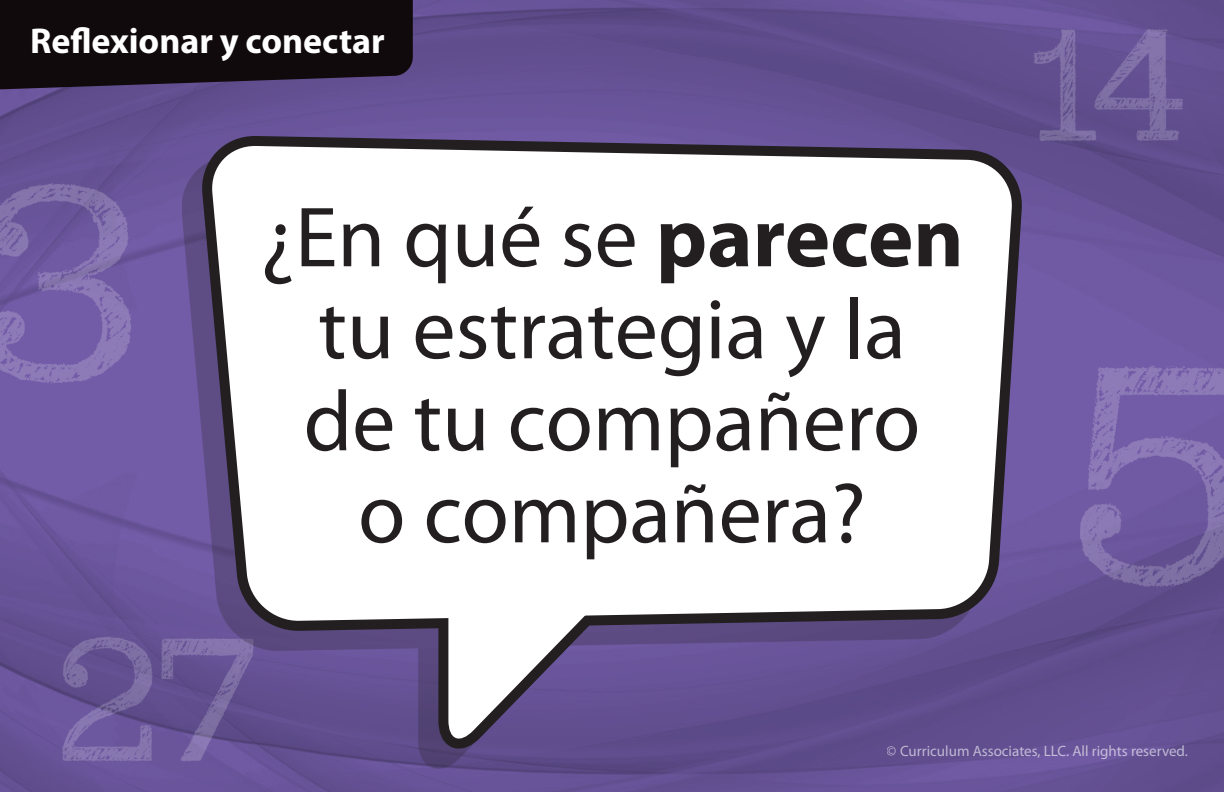
<style>
.page{position:relative;width:1224px;height:792px;background:#fff}
.page>*{position:absolute;margin:0;border:0;box-sizing:border-box;transform-origin:0 0}
.Myriad_43_46{font:86px/92px "Myriad Pro";color:#231f20;text-align:center}
.t1{font:700 36px "Myriad Pro";color:#fff}
.t2{font:15px "Myriad Pro";color:#fff}
.s1{font-weight:700}
</style>
<div class="page">
<img style="left:0;top:0;width:1224px;height:792px">
<img style="left:0;top:169px;width:145px;height:229px">
<img style="left:1080px;top:357px;width:144px;height:236px">
<img style="left:1026px;top:19px;width:67px;height:132px">
<img style="left:1093px;top:19px;width:95px;height:132px">
<img style="left:55px;top:627px;width:102px;height:145px">
<img style="left:157px;top:627px;width:105px;height:145px">
<div style="left:182px;top:156px;width:820px;height:613px;background:#231f20;opacity:.25"></div>
<svg style="left:210px;top:126px;width:825px;height:503px;background:#5e4d88"></svg>
<svg style="left:210px;top:145px;width:803px;height:476px"></svg>
<svg style="left:428px;top:562px;width:206px;height:183px"></svg>
<svg style="left:0;top:0;width:413px;height:94px;background:#1b121c"></svg>
<p class="t1" style="left:30px;top:21px;width:356px">Reflexionar y conectar</p>
<p class="Myriad_43_46" style="left:260px;top:193px;width:705px">¿En qué se <span class="s1">parecen </span>tu estrategia y la<br>de tu compañero<br>o compañera?</p>
<p class="t2" style="left:887px;top:743px;width:303px">© Curriculum Associates, LLC. All rights reserved.</p>
</div>
